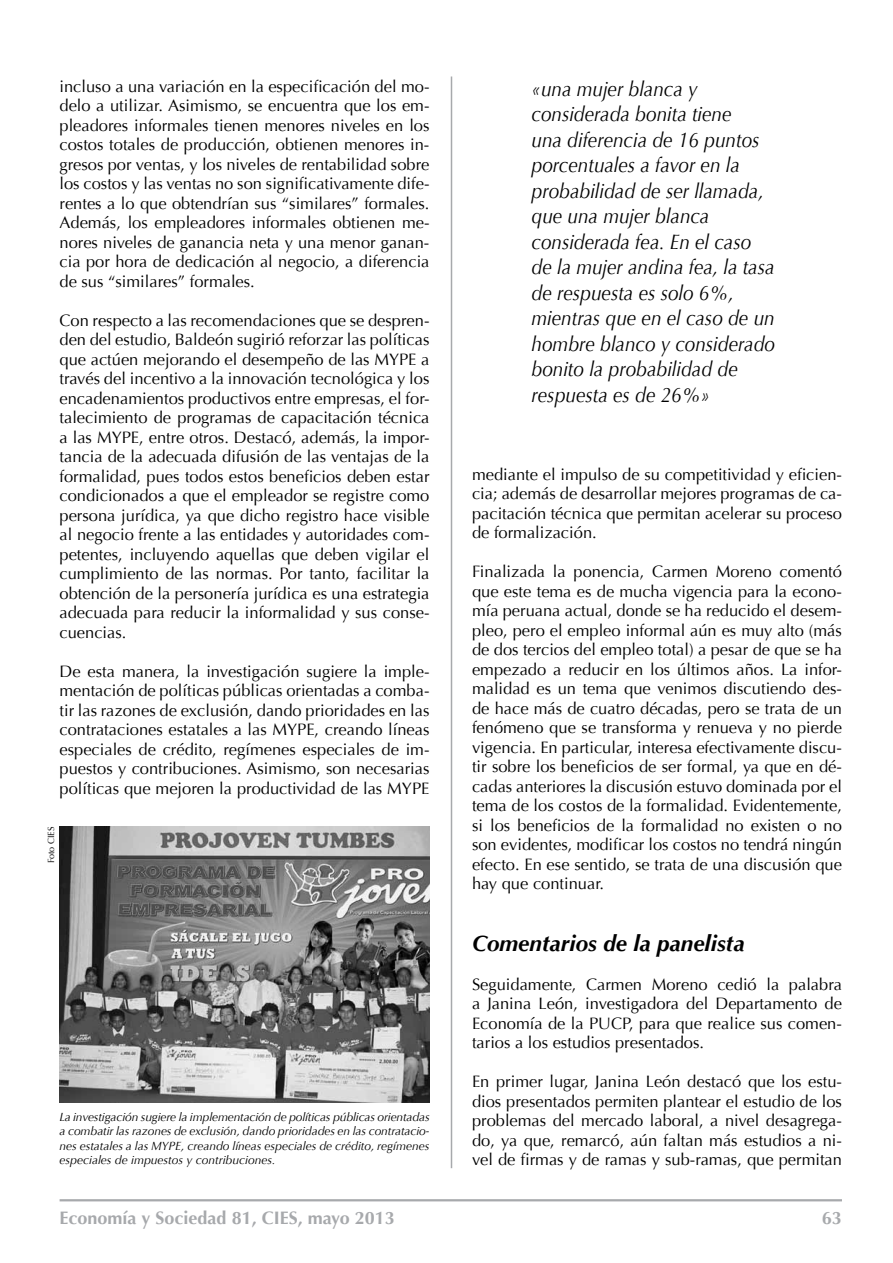
<style>
.page{position:relative;width:893px;height:1263px;background:#fff}
.page>*{position:absolute;margin:0;border:0;box-sizing:border-box;transform-origin:0 0}
.t1{font:italic 700 22.5px "Optima";color:#000}
.t2{font:italic 21px/25.5px "Optima";color:#000;scale:.9 1}
.t3{font:700 18px "Optima";color:#a7a9ac}
.t4{font:16.5px/19.5px "Optima";color:#000;text-align:justify}
.t5{font:italic 12px/14.2px "Optima";color:#000;text-align:justify}
.t6{font:9px "Optima";color:#000}
</style>
<div class="page">
<hr style="left:60px;top:1199px;width:782px;height:2px;background:#a7a9ac">
<hr style="left:451px;top:77px;width:1px;height:1091px;background:#a7a9ac">
<img style="left:60px;top:827px;width:369px;height:275px">
<p class="t4" style="left:60px;top:77px;width:371px">incluso a una variación en la especificación del mo&shy;delo a utilizar. Asimismo, se encuentra que los em&shy;pleadores informales tienen menores niveles en los costos totales de producción, obtienen menores in&shy;gresos por ventas, y los niveles de rentabilidad sobre los costos y las ventas no son significativamente dife&shy;rentes a lo que obtendrían sus “similares” formales.<br>Además, los empleadores informales obtienen me&shy;nores niveles de ganancia neta y una menor ganan&shy;cia por hora de dedicación al negocio, a diferencia de sus “similares” formales.</p>
<p class="t4" style="left:60px;top:311px;width:371px">Con respecto a las recomendaciones que se despren&shy;den del estudio, Baldeón sugirió reforzar las políticas que actúen mejorando el desempeño de las MYPE a través del incentivo a la innovación tecnológica y los encadenamientos productivos entre empresas, el for&shy;talecimiento de programas de capacitación técnica a las MYPE, entre otros. Destacó, además, la impor&shy;tancia de la adecuada difusión de las ventajas de la formalidad, pues todos estos beneficios deben estar condicionados a que el empleador se registre como persona jurídica, ya que dicho registro hace visible al negocio frente a las entidades y autoridades com&shy;petentes, incluyendo aquellas que deben vigilar el cumplimiento de las normas. Por tanto, facilitar la obtención de la personería jurídica es una estrategia adecuada para reducir la informalidad y sus conse&shy;cuencias.</p>
<p class="t4" style="left:60px;top:662px;width:371px">De esta manera, la investigación sugiere la imple&shy;mentación de políticas públicas orientadas a comba&shy;tir las razones de exclusión, dando prioridades en las contrataciones estatales a las MYPE, creando líneas especiales de crédito, regímenes especiales de im&shy;puestos y contribuciones. Asimismo, son necesarias políticas que mejoren la productividad de las MYPE</p>
<p class="t6" style="left:46px;top:863px;width:38px;rotate:-90deg">Foto CIES</p>
<p class="t5" style="left:60px;top:1110px;width:372px">La investigación sugiere la implementación de políticas públicas orientadas a combatir las razones de exclusión, dando prioridades en las contratacio&shy;nes estatales a las MYPE, creando líneas especiales de crédito, regímenes especiales de impuestos y contribuciones.</p>
<p class="t2" style="left:532px;top:76px;width:272px">«una mujer blanca y considerada bonita tiene<br>una diferencia de 16 puntos porcentuales a favor en la probabilidad de ser llamada, que una mujer blanca considerada fea. En el caso de la mujer andina fea, la tasa de respuesta es solo 6%, mientras que en el caso de un hombre blanco y considerado bonito la probabilidad de respuesta es de 26%»</p>
<p class="t4" style="left:472px;top:465px;width:371px">mediante el impulso de su competitividad y eficien&shy;cia; además de desarrollar mejores programas de ca&shy;pacitación técnica que permitan acelerar su proceso de formalización.</p>
<p class="t4" style="left:472px;top:562px;width:371px">Finalizada la ponencia, Carmen Moreno comentó que este tema es de mucha vigencia para la econo&shy;mía peruana actual, donde se ha reducido el desem&shy;pleo, pero el empleo informal aún es muy alto (más de dos tercios del empleo total) a pesar de que se ha empezado a reducir en los últimos años. La infor&shy;malidad es un tema que venimos discutiendo des&shy;de hace más de cuatro décadas, pero se trata de un fenómeno que se transforma y renueva y no pierde vigencia. En particular, interesa efectivamente discu&shy;tir sobre los beneficios de ser formal, ya que en dé&shy;cadas anteriores la discusión estuvo dominada por el tema de los costos de la formalidad. Evidentemente, si los beneficios de la formalidad no existen o no son evidentes, modificar los costos no tendrá ningún efecto. En ese sentido, se trata de una discusión que hay que continuar.</p>
<h1 class="t1" style="left:472px;top:930px;width:274px">Comentarios de la panelista</h1>
<p class="t4" style="left:472px;top:975px;width:371px">Seguidamente, Carmen Moreno cedió la palabra a Janina León, investigadora del Departamento de Economía de la PUCP, para que realice sus comen&shy;tarios a los estudios presentados.</p>
<p class="t4" style="left:472px;top:1072px;width:371px">En primer lugar, Janina León destacó que los estu&shy;dios presentados permiten plantear el estudio de los problemas del mercado laboral, a nivel desagrega&shy;do, ya que, remarcó, aún faltan más estudios a ni&shy;vel de firmas y de ramas y sub-ramas, que permitan</p>
<p class="t3" style="left:60px;top:1208px;width:337px">Economía y Sociedad 81, CIES, mayo 2013</p>
<p class="t3" style="left:822px;top:1208px;width:22px">63</p>
</div>
